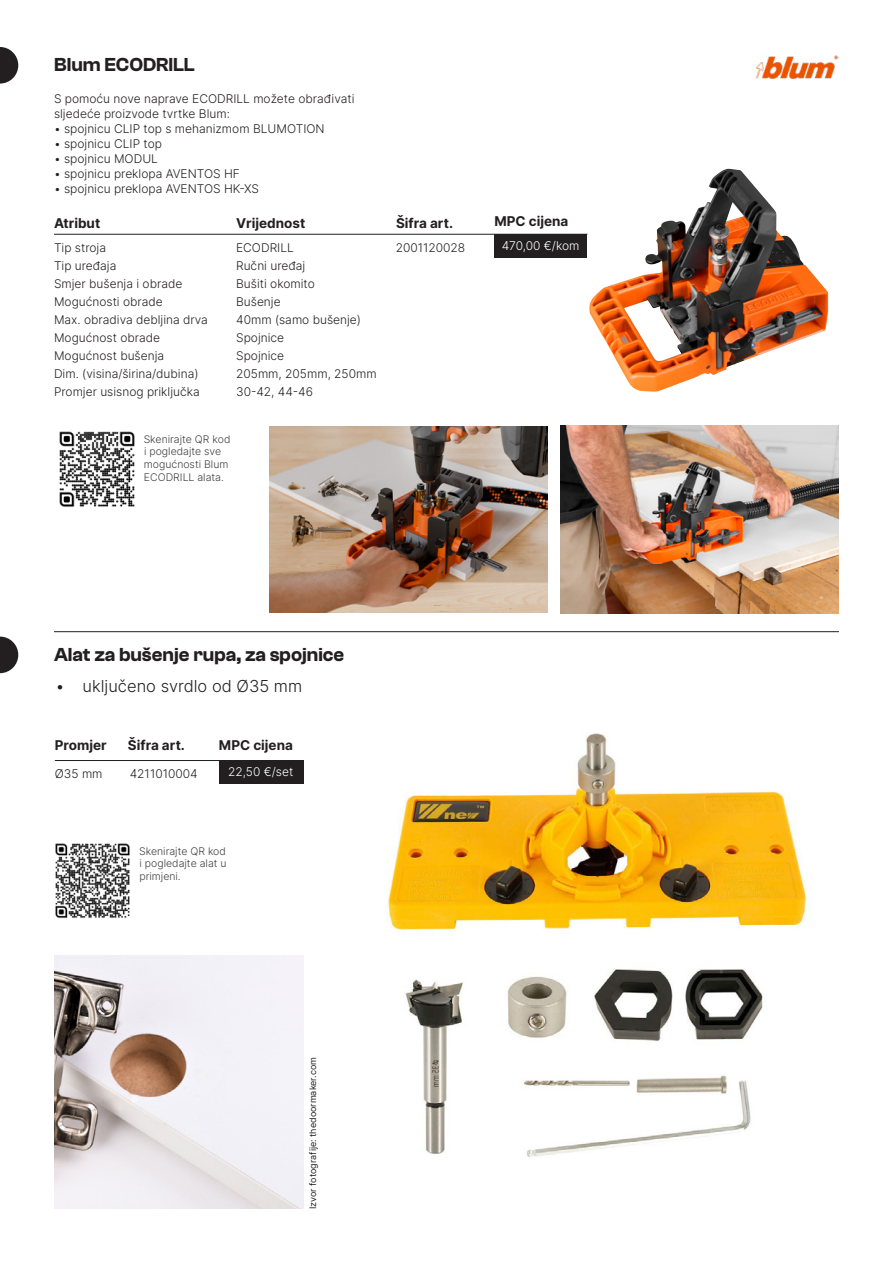
<style>
.page{position:relative;width:893px;height:1263px;background:#fff}
.page>*{position:absolute;margin:0;border:0;box-sizing:border-box;transform-origin:0 0}
.t1{font:600 19.5px "Clash Grotesk";color:#231f20}
.t2{font:300 16.5px "Inter";color:#231f20}
.t3{font:700 13.5px "Inter";color:#231f20}
.t4{font:300 12px/15px "Inter";color:#231f20}
.t5{font:300 12px "Inter";color:#fff}
.t6{font:300 10.5px/12.6px "Inter";color:#3e3e3f}
.t7{font:9px "Inter";color:#231f20}
</style>
<div class="page">
<svg style="left:0;top:47px;width:18px;height:37px"></svg>
<svg style="left:0;top:637px;width:18px;height:36px"></svg>
<hr style="left:54px;top:631px;width:785px;height:1px;background:#231f20">
<img style="left:589px;top:169px;width:239px;height:223px">
<img style="left:560px;top:426px;width:279px;height:187px">
<img style="left:269px;top:427px;width:279px;height:186px">
<hr style="left:54px;top:234px;width:533px;height:1px;background:#231f20">
<img style="left:756px;top:55px;width:83px;height:24px">
<div style="left:494px;top:234px;width:93px;height:23px;background:#231f20"></div>
<img style="left:59px;top:431px;width:76px;height:76px">
<img style="left:55px;top:843px;width:75px;height:76px">
<div style="left:219px;top:761px;width:84px;height:23px;background:#231f20"></div>
<hr style="left:55px;top:760px;width:248px;height:1px;background:#231f20">
<img style="left:387px;top:733px;width:419px;height:424px">
<img style="left:54px;top:955px;width:249px;height:254px">
<p class="t1" style="left:54px;top:54px;width:142px">Blum ECODRILL</p>
<p class="t4" style="left:54px;top:91px;width:302px">S pomoću nove naprave ECODRILL možete obrađivati sljedeće proizvode tvrtke Blum:</p>
<p class="t4" style="left:54px;top:121px;width:272px">• spojnicu CLIP top s mehanizmom BLUMOTION</p>
<p class="t4" style="left:54px;top:136px;width:110px">• spojnicu CLIP top</p>
<p class="t4" style="left:54px;top:151px;width:106px">• spojnicu MODUL</p>
<p class="t4" style="left:54px;top:166px;width:188px">• spojnicu preklopa AVENTOS HF</p>
<p class="t4" style="left:54px;top:181px;width:207px">• spojnicu preklopa AVENTOS HK-XS</p>
<p class="t3" style="left:54px;top:213px;width:48px">Atribut</p>
<p class="t3" style="left:236px;top:213px;width:71px">Vrijednost</p>
<p class="t3" style="left:396px;top:213px;width:58px">Šifra art.</p>
<p class="t4" style="left:54px;top:240px;width:54px">Tip stroja</p>
<p class="t4" style="left:54px;top:258px;width:64px">Tip uređaja</p>
<p class="t4" style="left:54px;top:276px;width:130px">Smjer bušenja i obrade</p>
<p class="t4" style="left:54px;top:294px;width:110px">Mogućnosti obrade</p>
<p class="t4" style="left:54px;top:312px;width:155px">Max. obradiva debljina drva</p>
<p class="t4" style="left:54px;top:330px;width:108px">Mogućnost obrade</p>
<p class="t4" style="left:54px;top:348px;width:112px">Mogućnost bušenja</p>
<p class="t4" style="left:54px;top:366px;width:146px">Dim. (visina/širina/dubina)</p>
<p class="t4" style="left:54px;top:384px;width:147px">Promjer usisnog priključka</p>
<p class="t4" style="left:236px;top:240px;width:59px">ECODRILL</p>
<p class="t4" style="left:236px;top:258px;width:71px">Ručni uređaj</p>
<p class="t4" style="left:236px;top:276px;width:80px">Bušiti okomito</p>
<p class="t4" style="left:236px;top:294px;width:46px">Bušenje</p>
<p class="t4" style="left:236px;top:312px;width:126px">40mm (samo bušenje)</p>
<p class="t4" style="left:236px;top:330px;width:50px">Spojnice</p>
<p class="t4" style="left:236px;top:348px;width:50px">Spojnice</p>
<p class="t4" style="left:236px;top:366px;width:142px">205mm, 205mm, 250mm</p>
<p class="t4" style="left:236px;top:384px;width:78px">30-42, 44-46</p>
<p class="t4" style="left:396px;top:240px;width:71px">2001120028</p>
<p class="t6" style="left:144px;top:433px;width:88px">Skenirajte QR kod</p>
<p class="t6" style="left:144px;top:445px;width:86px">i pogledajte sve mogućnosti Blum<br>ECODRILL alata.</p>
<p class="t3" style="left:494px;top:211px;width:75px">MPC cijena</p>
<p class="t5" style="left:502px;top:237px;width:79px">470,00 €/kom</p>
<p class="t1" style="left:54px;top:644px;width:292px">Alat za bušenje rupa, za spojnice</p>
<p class="t2" style="left:56px;top:674px;width:248px">• uključeno svrdlo od Ø35 mm</p>
<p class="t3" style="left:55px;top:735px;width:53px">Promjer</p>
<p class="t3" style="left:128px;top:735px;width:58px">Šifra art.</p>
<p class="t3" style="left:219px;top:735px;width:75px">MPC cijena</p>
<p class="t4" style="left:55px;top:766px;width:49px">Ø35 mm</p>
<p class="t4" style="left:130px;top:766px;width:69px">4211010004</p>
<p class="t5" style="left:228px;top:763px;width:67px">22,50 €/set</p>
<p class="t6" style="left:139px;top:844px;width:88px">Skenirajte QR kod</p>
<p class="t6" style="left:139px;top:857px;width:89px">i pogledajte alat u primjeni.</p>
<p class="t7" style="left:306px;top:1209px;width:153px;rotate:-90deg">Izvor fotografije: thedoormaker.com</p>
</div>
